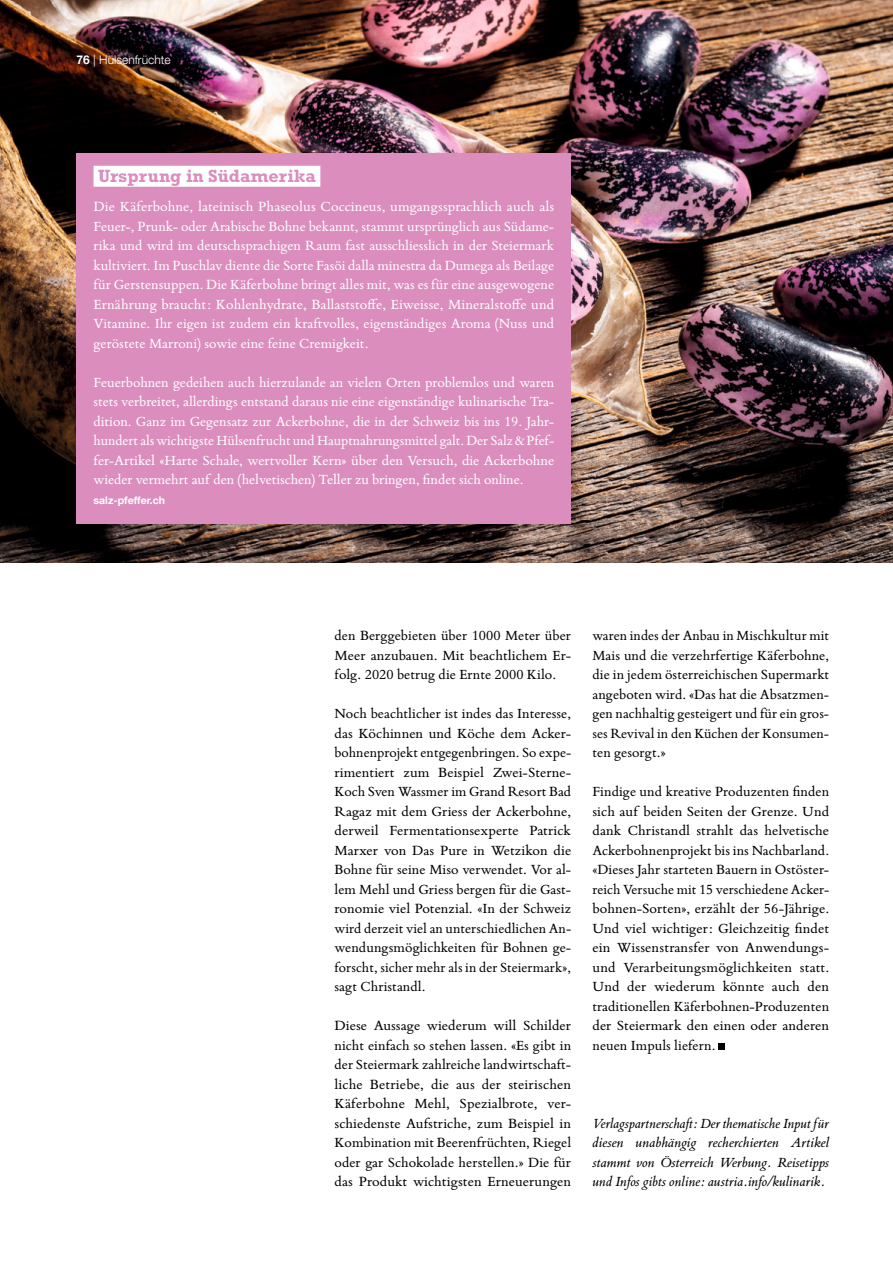
<style>
.page{position:relative;width:893px;height:1263px;background:#fff}
.page>*{position:absolute;margin:0;border:0;box-sizing:border-box;transform-origin:0 0}
._12_Boxtitel_x12{font:700 18px "Rockwell";color:#db8dbd}
._04_Lauftext_x04{font:15px/19.5px "Bembo Book MT Std";letter-spacing:.005em;color:#000;text-align:justify}
._12_Boxtitel_x12-2{font:15px/19.5px "Bembo Book MT Std";letter-spacing:.005em;color:#fff;text-align:justify}
._07_Box_Lauftext_x07{font:15px/19.5px "Bembo Book MT Std";letter-spacing:-.005em;color:#fff;text-align:justify}
._04_Lauftext_x04-2{font:italic 15px/19.5px "Bembo Book MT Std";letter-spacing:.005em;color:#000;text-align:justify}
.t1{font:300 12px "Helvetica Neue LT Com";color:#fff}
._08_www_Adresse_mit{font:700 10.5px "Helvetica Neue LT Com";letter-spacing:.005em;color:#fff}
.s1{font-weight:700}
</style>
<div class="page">
<svg style="left:719px;top:1044px;width:6px;height:6px"></svg>
<img style="left:0;top:0;width:893px;height:562px">
<div style="left:77px;top:153px;width:494px;height:370px;background:#db8dbd"></div>
<div style="left:94px;top:166px;width:226px;height:21px;background:#fff"></div>
<p class="t1" style="left:77px;top:52px;width:96px"><span class="s1">76</span> | Hülsenfrüchte</p>
<p class="_12_Boxtitel_x12" style="left:98px;top:165px;width:219px">Ursprung in Südamerika</p>
<p class="_12_Boxtitel_x12-2" style="left:94px;top:196px;width:462px">Die Käferbohne, lateinisch Phaseolus Coccineus, umgangssprachlich auch als Feuer-, Prunk- oder Arabische Bohne bekannt, stammt ursprünglich aus Südame&shy;rika und wird im deutschsprachigen Raum fast ausschliesslich in der Steiermark kultiviert. Im Puschlav diente die Sorte Fasöi dalla minestra da Dumega als Beilage für Gerstensuppen. Die Käferbohne bringt alles mit, was es für eine ausgewogene Ernährung braucht: Kohlenhydrate, Ballaststoffe, Eiweisse, Mineralstoffe und Vitamine. Ihr eigen ist zudem ein kraftvolles, eigenständiges Aroma (Nuss und geröstete Marroni) sowie eine feine Cremigkeit.</p>
<p class="_07_Box_Lauftext_x07" style="left:94px;top:372px;width:462px">Feuerbohnen gedeihen auch hierzulande an vielen Orten problemlos und waren stets verbreitet, allerdings entstand daraus nie eine eigenständige kulinarische Tra&shy;dition. Ganz im Gegensatz zur Ackerbohne, die in der Schweiz bis ins 19. Jahr&shy;hundert als wichtigste Hülsenfrucht und Hauptnahrungsmittel galt. Der Salz&amp;Pfef&shy;fer-Artikel «Harte Schale, wertvoller Kern» über den Versuch, die Ackerbohne wieder vermehrt auf den (helvetischen) Teller zu bringen, findet sich online.</p>
<p class="_08_www_Adresse_mit" style="left:94px;top:493px;width:73px">salz-pfeffer.ch</p>
<p class="_04_Lauftext_x04" style="left:334px;top:625px;width:238px">den Berggebieten über 1000 Meter über Meer anzubauen. Mit beachtlichem Er&shy;folg. 2020 betrug die Ernte 2000 Kilo.</p>
<p class="_04_Lauftext_x04" style="left:334px;top:703px;width:238px">Noch beachtlicher ist indes das Interesse, das Köchinnen und Köche dem Acker&shy;bohnenprojekt entgegenbringen. So expe&shy;rimentiert zum Beispiel Zwei-Sterne-Koch Sven Wassmer im Grand Resort Bad Ragaz mit dem Griess der Ackerbohne, derweil Fermentationsexperte Patrick Marxer von Das Pure in Wetzikon die Bohne für seine Miso verwendet. Vor al&shy;lem Mehl und Griess bergen für die Gast&shy;ronomie viel Potenzial. «In der Schweiz wird derzeit viel an unterschiedlichen An&shy;wendungsmöglichkeiten für Bohnen ge&shy;forscht, sicher mehr als in der Steiermark», sagt Christandl.</p>
<p class="_04_Lauftext_x04" style="left:334px;top:1015px;width:238px">Diese Aussage wiederum will Schilder nicht einfach so stehen lassen. «Es gibt in der Steiermark zahlreiche landwirtschaft&shy;liche Betriebe, die aus der steirischen Käferbohne Mehl, Spezialbrote, ver&shy;schiedenste Aufstriche, zum Beispiel in Kombination mit Beerenfrüchten, Riegel oder gar Schokolade herstellen.» Die für das Produkt wichtigsten Erneuerungen</p>
<p class="_04_Lauftext_x04" style="left:592px;top:625px;width:238px">waren indes der Anbau in Mischkultur mit Mais und die verzehrfertige Käferbohne, die in jedem österreichischen Supermarkt angeboten wird. «Das hat die Absatzmen&shy;gen nachhaltig gesteigert und für ein gros&shy;ses Revival in den Küchen der Konsumen&shy;ten gesorgt.»</p>
<p class="_04_Lauftext_x04" style="left:592px;top:781px;width:238px">Findige und kreative Produzenten finden sich auf beiden Seiten der Grenze. Und dank Christandl strahlt das helvetische Ackerbohnenprojekt bis ins Nachbarland. «Dieses Jahr starteten Bauern in Ostöster&shy;reich Versuche mit 15 verschiedene Acker&shy;bohnen-Sorten», erzählt der 56-Jährige.<br>Und viel wichtiger: Gleichzeitig findet ein Wissenstransfer von Anwendungs&shy;und Verarbeitungsmöglichkeiten statt.<br>Und der wiederum könnte auch den traditionellen Käferbohnen-Produzenten der Steiermark den einen oder anderen neuen Impuls liefern.</p>
<p class="_04_Lauftext_x04-2" style="left:592px;top:1113px;width:238px">Verlagspartnerschaft: Der thematische Input für diesen unabhängig recherchierten Artikel stammt von Österreich Werbung. Reisetipps und Infos gibts online: austria.info/kulinarik.</p>
</div>
